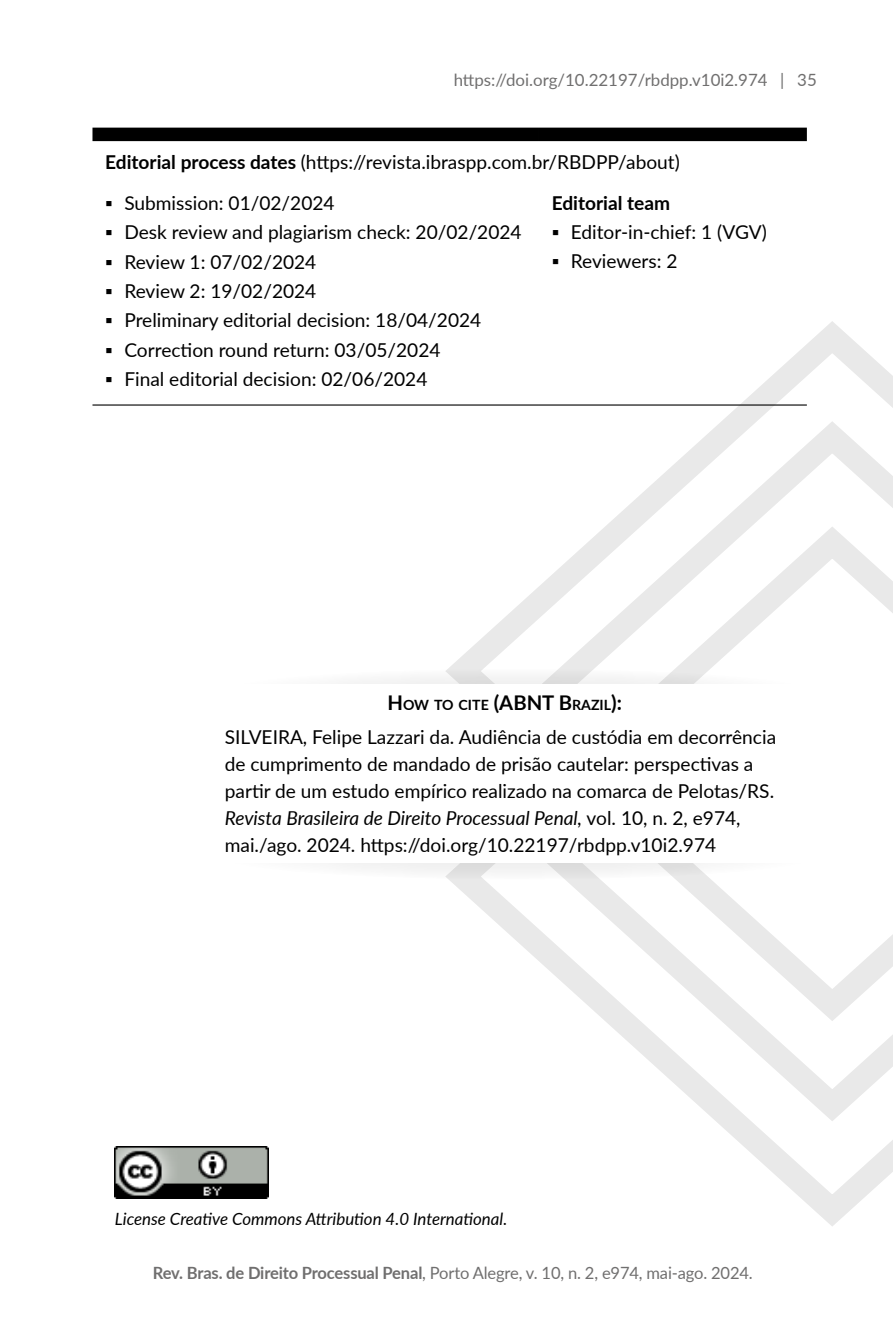
<style>
.page{position:relative;width:893px;height:1340px;background:#fff}
.page>*{position:absolute;margin:0;border:0;box-sizing:border-box;transform-origin:0 0}
.t1{font:19.12px/27px "Lato";color:#000}
.t2{font:700 19.12px "Lato";color:#000}
.t3{font:16.88px "Lato";letter-spacing:-.005em;color:#706f6f}
.t4{font:italic 16.88px "Lato";color:#000}
.t5{font:700 14.17px "Lato";color:#000}
.s1{font-weight:700}
.s2{font-size:20.25px}
.s3{font-style:italic}
</style>
<div class="page">
<svg style="left:741px;top:321px;width:152px;height:84px"></svg>
<svg style="left:443px;top:405px;width:450px;height:105px"></svg>
<svg style="left:447px;top:510px;width:446px;height:716px"></svg>
<svg style="left:214px;top:668px;width:606px;height:47px"></svg>
<svg style="left:214px;top:832px;width:606px;height:47px;fill:#f6f6f6"></svg>
<div style="left:198px;top:685px;width:625px;height:177px;background:#fff"></div>
<div style="left:92px;top:128px;width:447px;height:13px;background:#000"></div>
<div style="left:539px;top:128px;width:268px;height:13px;background:#000"></div>
<hr style="left:92px;top:404px;width:447px;height:1px;background:#000">
<hr style="left:539px;top:404px;width:268px;height:1px;background:#000">
<img style="left:115px;top:1146px;width:154px;height:52px">
<p class="t3" style="left:454px;top:67px;width:365px">https://doi.org/10.22197/rbdpp.v10i2.974 | 35</p>
<p class="t1" style="left:105px;top:148px;width:576px"><span class="s1">Editorial process dates</span> (https://revista.ibraspp.com.br/RBDPP/about)</p>
<p class="t1" style="left:105px;top:188px;width:231px">▪ Submission: 01/02/2024</p>
<p class="t1" style="left:105px;top:218px;width:418px">▪ Desk review and plagiarism check: 20/02/2024</p>
<p class="t1" style="left:105px;top:247px;width:213px">▪ Review 1: 07/02/2024</p>
<p class="t1" style="left:105px;top:276px;width:213px">▪ Review 2: 19/02/2024</p>
<p class="t1" style="left:105px;top:306px;width:378px">▪ Preliminary editorial decision: 18/04/2024</p>
<p class="t1" style="left:105px;top:335px;width:337px">▪ Correction round return: 03/05/2024</p>
<p class="t1" style="left:105px;top:364px;width:324px">▪ Final editorial decision: 02/06/2024</p>
<p class="t2" style="left:552px;top:189px;width:120px">Editorial team</p>
<p class="t1" style="left:552px;top:218px;width:217px">▪ Editor-in-chief: 1 (VGV)</p>
<p class="t1" style="left:552px;top:247px;width:127px">▪ Reviewers: 2</p>
<p class="t5" style="left:387px;top:694px;width:236px"><span class="s2">H</span> OW TO CITE <span class="s2">(ABNT B</span> RAZIL<span class="s2">):</span></p>
<p class="t1" style="left:225px;top:722px;width:553px">SILVEI RA, Felipe Lazzari da. Audiência de custódia em decorrência de cumprimento de mandado de prisão cautelar: perspectivas a partir de um estudo empírico realizado na comarca de Pelotas/RS.<br><span class="s3">Revista Brasileira de Direito Processual Penal,</span> vol. 10, n. 2, e974, mai./ago. 2024. https://doi.org/10.22197/rbdpp.v10i2.974</p>
<p class="t4" style="left:115px;top:1206px;width:394px">License Creative Commons Attribution 4.0 International.</p>
<p class="t3" style="left:153px;top:1260px;width:601px"><span class="s1">Rev. Bras. de Direito Processual Penal</span>, Porto Alegre, v. 10, n. 2, e974, mai-ago. 2024.</p>
</div>
